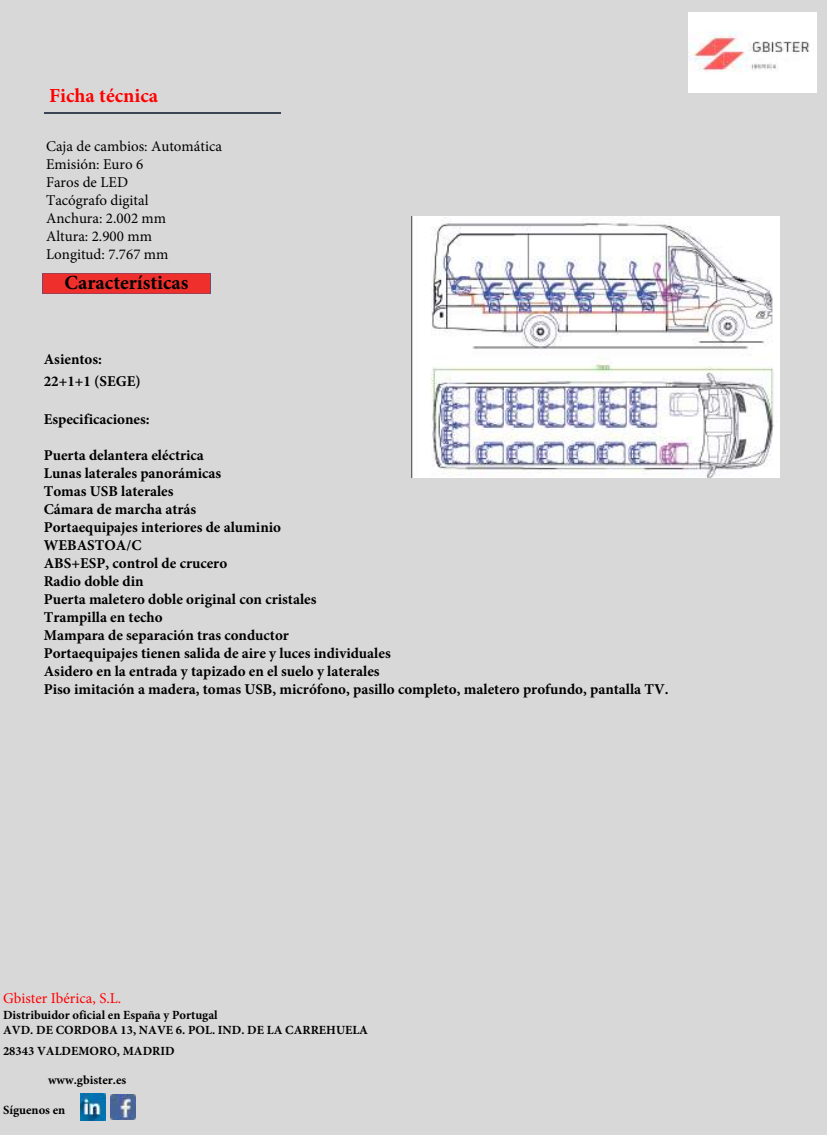
<style>
.page{position:relative;width:827px;height:1135px;background:#d9d8d9}
.page>*{position:absolute;margin:0;border:0;box-sizing:border-box;transform-origin:0 0}
.t1{font:700 20px "Minion Pro";color:#000}
.t2{font:700 20px "Minion Pro";color:#f00}
.t3{font:700 15px/18px "Minion Pro";color:#000}
.t4{font:15px/18px "Minion Pro";color:#000}
.t5{font:15px "Minion Pro";color:#f00}
.t6{font:700 12.5px/15px "Minion Pro";color:#000}
</style>
<div class="page">
<img style="left:412px;top:217px;width:367px;height:261px">
<hr style="left:45px;top:113px;width:236px;height:1px;background:#3a4452">
<div style="left:42px;top:273px;width:168px;height:20px;background:#ee2f2c"></div>
<img style="left:688px;top:12px;width:128px;height:81px">
<img style="left:80px;top:1094px;width:25px;height:26px">
<img style="left:110px;top:1094px;width:25px;height:26px">
<h1 class="t2" style="left:49px;top:82px;width:111px">Ficha técnica</h1>
<p class="t4" style="left:46px;top:137px;width:177px">Caja de cambios: Automática<br>Emisión: Euro 6<br>Faros de LED<br>Tacógrafo digital<br>Anchura: 2.002 mm<br>Altura: 2.900 mm<br>Longitud: 7.767 mm</p>
<h1 class="t1" style="left:65px;top:269px;width:125px">Características</h1>
<p class="t3" style="left:44px;top:348px;width:99px;line-height:21.6px">Asientos:<br>22+1+1 (SEGE)</p>
<p class="t3" style="left:44px;top:410px;width:107px">Especificaciones:</p>
<p class="t3" style="left:44px;top:446px;width:626px">Puerta delantera eléctrica<br>Lunas laterales panorámicas<br>Tomas USB laterales<br>Cámara de marcha atrás<br>Portaequipajes interiores de aluminio<br>WEBASTOA/C<br>ABS+ESP, control de crucero<br>Radio doble din<br>Puerta maletero doble original con cristales<br>Trampilla en techo<br>Mampara de separación tras conductor<br>Portaequipajes tienen salida de aire y luces individuales<br>Asidero en la entrada y tapizado en el suelo y laterales<br>Piso imitación a madera, tomas USB, micrófono, pasillo completo, maletero profundo, pantalla TV.</p>
<p class="t5" style="left:3px;top:988px;width:120px">Gbister Ibérica, S.L.</p>
<p class="t6" style="left:3px;top:1007px;width:366px">Distribuidor oficial en España y Portugal<br>AVD. DE CORDOBA 13, NAVE 6. POL. IND. DE LA CARREHUELA</p>
<p class="t6" style="left:3px;top:1043px;width:173px">28343 VALDEMORO, MADRID</p>
<p class="t6" style="left:48px;top:1073px;width:80px">www.gbister.es</p>
<p class="t6" style="left:3px;top:1103px;width:64px">Síguenos en</p>
</div>
